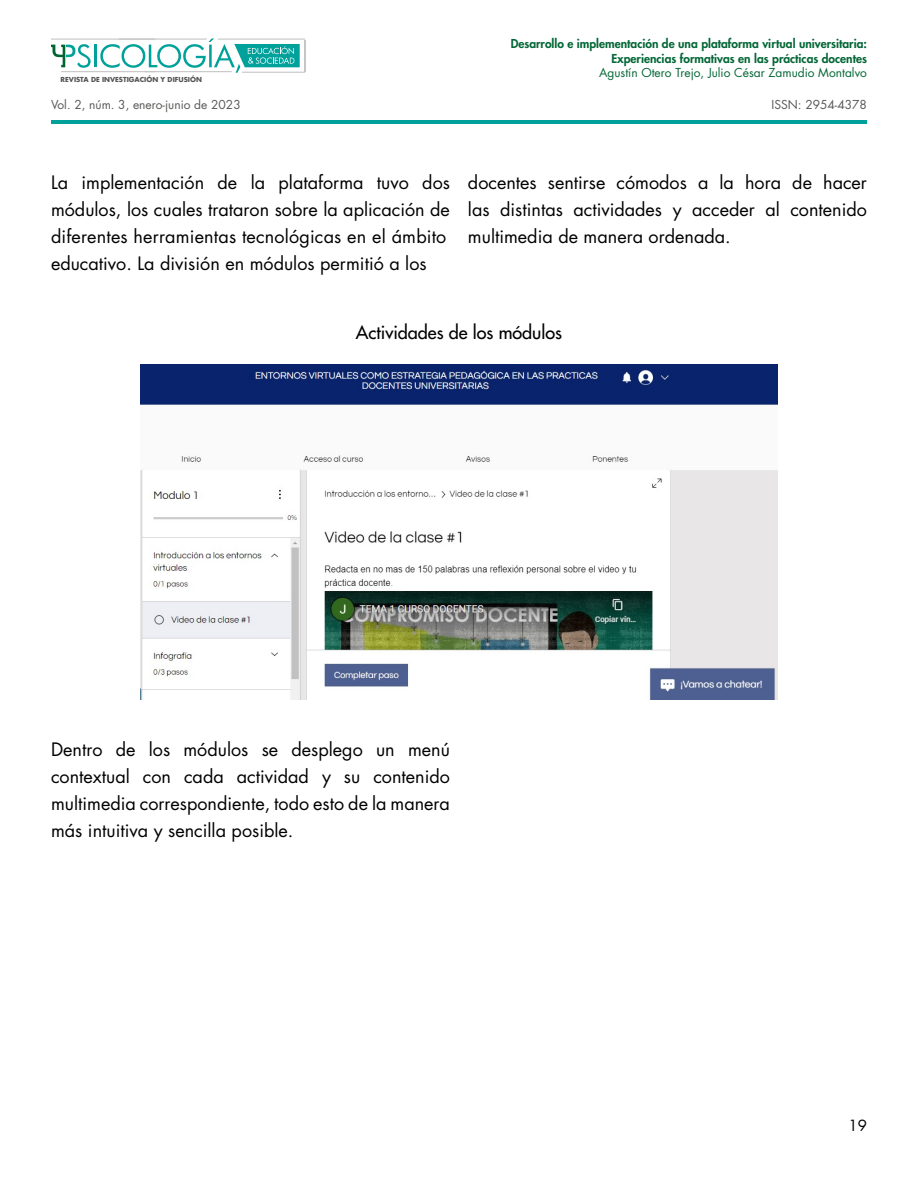
<style>
.page{position:relative;width:918px;height:1188px;background:#fff}
.page>*{position:absolute;margin:0;border:0;box-sizing:border-box;transform-origin:0 0}
.t1{font:18px/27px "Futura Std";color:#000;text-align:justify}
.t2{font:500 18px "Futura Std";color:#000}
.t3{font:15px "Futura Std";color:#000}
.t4{font:800 12px/14.4px "Futura Std";color:#036736;text-align:right}
.t5{font:12px "Futura Std";color:#585856}
.t6{font:12px "Futura Std";color:#046735}
.t7{font:700 6.75px "Futura Std";color:#575756}
</style>
<div class="page">
<svg style="left:51px;top:39px;width:254px;height:34px"></svg>
<hr style="left:51px;top:120px;width:816px;height:4px;background:#00a19a">
<img style="left:140px;top:364px;width:638px;height:336px">
<p class="t7" style="left:61px;top:75px;width:143px">REVISTA DE INVESTIGACIÓN Y DIFUSIÓN</p>
<p class="t5" style="left:51px;top:97px;width:191px">Vol. 2, núm. 3, enero-junio de 2023</p>
<p class="t4" style="left:511px;top:37px;width:358px">Desarrollo e implementación de una plataforma virtual universitaria:<br>Experiencias formativas en las prácticas docentes</p>
<p class="t6" style="left:599px;top:65px;width:269px">Agustín Otero Trejo, Julio César Zamudio Montalvo</p>
<p class="t5" style="left:772px;top:97px;width:97px">ISSN: 2954-4378</p>
<p class="t1" style="left:51px;top:169px;width:400px;text-align:left">La implementación de la plataforma tuvo dos módulos, los cuales trataron sobre la aplicación de diferentes herramientas tecnológicas en el ámbito educativo. La división en módulos permitió a los</p>
<p class="t1" style="left:468px;top:169px;width:401px">docentes sentirse cómodos a la hora de hacer las distintas actividades y acceder al contenido multimedia de manera ordenada.</p>
<p class="t2" style="left:356px;top:321px;width:208px">Actividades de los módulos</p>
<p class="t1" style="left:51px;top:736px;width:401px">Dentro de los módulos se desplego un menú contextual con cada actividad y su contenido multimedia correspondiente, todo esto de la manera más intuitiva y sencilla posible.</p>
<p class="t3" style="left:848px;top:1116px;width:20px">19</p>
</div>
